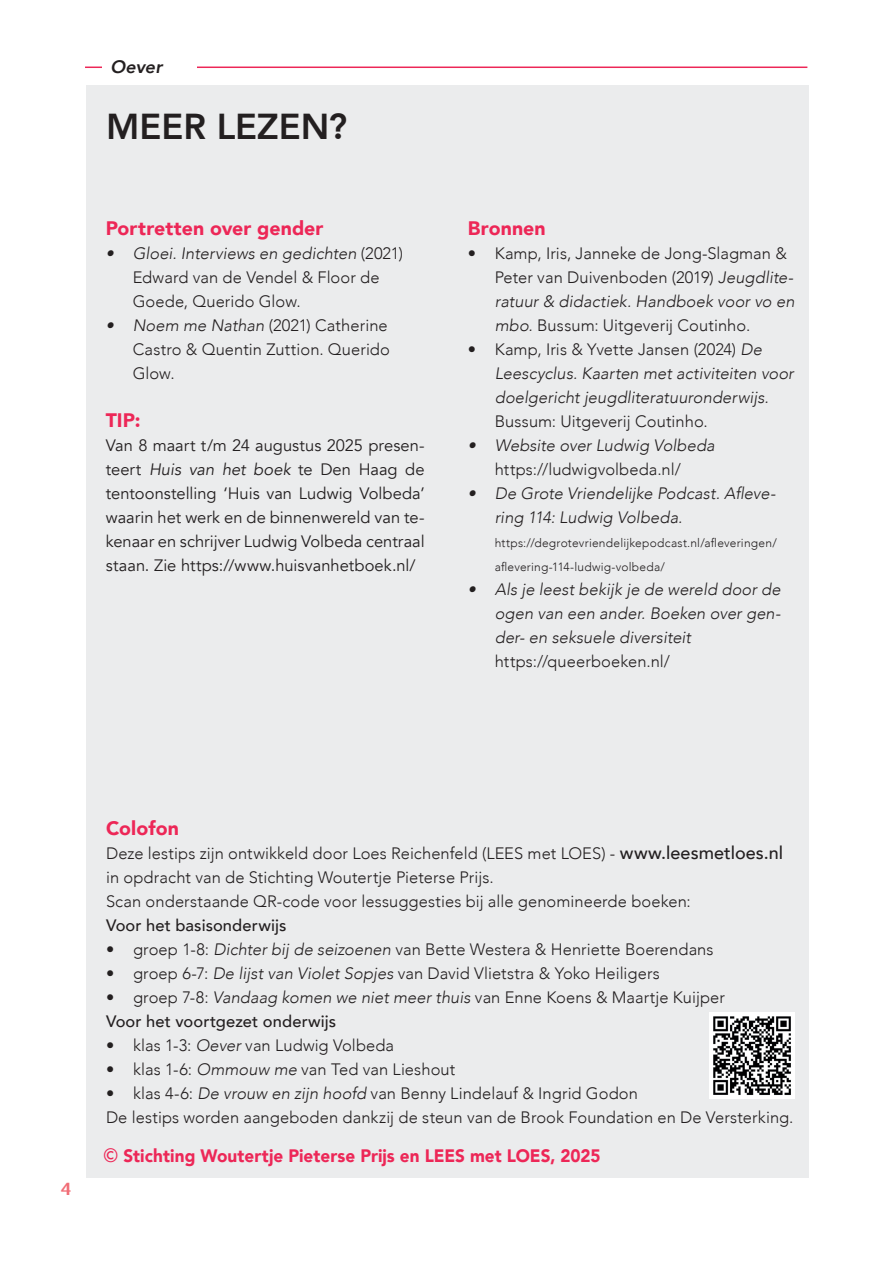
<style>
.page{position:relative;width:893px;height:1263px;background:#fff}
.page>*{position:absolute;margin:0;border:0;box-sizing:border-box;transform-origin:0 0}
.t1{font:800 36px "Avenir";letter-spacing:-.005em;color:#231f20}
.t2{font:900 19.5px "Avenir";letter-spacing:.005em;color:#ed2757}
.t3{font:900 18px "Avenir";color:#ed2757;scale:.95 1}
.t4{font:italic 800 18px "Avenir";color:#231f20}
.t5{font:300 16.5px/24px "Avenir";letter-spacing:.005em;color:#231f20}
.t6{font:italic 300 16.5px/24px "Avenir";letter-spacing:.005em;color:#231f20}
.t7{font:16.5px/24px "Avenir";color:#231f20;text-align:justify}
.t8{font:500 16.5px "Avenir";letter-spacing:.005em;color:#231f20}
.t9{font:500 condensed 16.2px "Futura";color:#f16d76;scale:1.67 1}
.t10{font:300 12px/24px "Avenir";letter-spacing:.015em;color:#231f20}
.s1{font-style:italic}
.s2{font-style:normal}
.s3{font-weight:500;font-size:18px}
.s4{font-weight:500}
.s5{font-family:"Futura";font-weight:500}
</style>
<div class="page">
<div style="left:86px;top:85px;width:722px;height:1093px;background:#ebeced"></div>
<hr style="left:85px;top:67px;width:722px;height:1px;background:#ed2757">
<div style="left:102px;top:55px;width:95px;height:28px;background:#fff"></div>
<img style="left:709px;top:1013px;width:85px;height:85px">
<p class="t4" style="left:111px;top:56px;width:53px">Oever</p>
<h1 class="t1" style="left:106px;top:98px;width:242px">MEER LEZEN?</h1>
<p class="t2" style="left:106px;top:211px;width:219px">Portretten over gender</p>
<p class="t5" style="left:133px;top:241px;width:272px;text-indent:-27px"><span class="s1">• Gloei. Interviews en gedichten</span> (2021)<br>Edward van de Vendel &amp; Floor de<br>Goede, Querido Glow.</p>
<p class="t5" style="left:133px;top:313px;width:259px;text-indent:-27px"><span class="s1">• Noem me Nathan</span> (2021) Catherine<br>Castro &amp; Quentin Zuttion. Querido<br>Glow.</p>
<p class="t2" style="left:106px;top:403px;width:36px">TIP:</p>
<p class="t7" style="left:106px;top:433px;width:320px">Van 8 maart t/m 24 augustus 2025 presen&shy;teert <span class="s1">Huis van het boek</span> te Den Haag de tentoonstelling ‘Huis van Ludwig Volbeda’ waarin het werk en de binnenwereld van te&shy;kenaar en schrijver Ludwig Volbeda centraal staan. Zie https://www.huisvanhetboek.nl/</p>
<p class="t2" style="left:468px;top:211px;width:80px">Bronnen</p>
<p class="t5" style="left:495px;top:241px;width:301px;text-indent:-27px">• Kamp, Iris, Janneke de Jong-Slagman &amp; Peter van Duivenboden (2019) <span class="s1">Jeugdlite&shy;ratuur &amp; didactiek. Handboek voor vo en mbo.</span> Bussum: Uitgeverij Coutinho.</p>
<p class="t6" style="left:495px;top:337px;width:301px;text-indent:-27px"><span class="s2">• Kamp, Iris &amp; Yvette Jansen (2024)</span> De<br>Leescyclus. Kaarten met activiteiten voor doelgericht jeugdliteratuuronderwijs.</p>
<p class="t5" style="left:495px;top:409px;width:215px">Bussum: Uitgeverij Coutinho.</p>
<p class="t6" style="left:468px;top:433px;width:249px">• Website over Ludwig Volbeda</p>
<p class="t5" style="left:495px;top:457px;width:188px">https://ludwigvolbeda.nl/</p>
<p class="t6" style="left:495px;top:481px;width:282px;text-indent:-27px">• De Grote Vriendelijke Podcast. Afleve&shy;ring 114: Ludwig Volbeda.</p>
<p class="t10" style="left:495px;top:530px;width:284px">https://degrotevriendelijkepodcast.nl/afleveringen/ aflevering-114-ludwig-volbeda/</p>
<p class="t6" style="left:495px;top:577px;width:287px;text-align:justify;text-indent:-27px">• Als je leest bekijk je de wereld door de ogen van een ander. Boeken over gen&shy;der- en seksuele diversiteit</p>
<p class="t5" style="left:495px;top:649px;width:177px">https://queerboeken.nl/</p>
<p class="t9" style="left:61px;top:1178px;width:8px">4</p>
<p class="t2" style="left:106px;top:811px;width:74px">Colofon</p>
<p class="t5" style="left:106px;top:841px;width:678px">Deze lestips zijn ontwikkeld door Loes Reichenfeld (LEES met LOES) - <span class="s3">www.leesmetloes.nl </span>in opdracht van de Stichting Woutertje Pieterse Prijs.<br>Scan onderstaande QR-code voor lessuggesties bij alle genomineerde boeken:</p>
<p class="t8" style="left:106px;top:911px;width:182px">Voor het basisonderwijs</p>
<p class="t5" style="left:106px;top:937px;width:609px">• groep 1-8: <span class="s1">Dichter bij de seizoenen</span> van Bette Westera &amp; Henriette Boerendans</p>
<p class="t5" style="left:106px;top:961px;width:555px">• groep 6-7: <span class="s1">De lijst van Violet Sopjes</span> van David Vlietstra &amp; Yoko Heiligers</p>
<p class="t5" style="left:106px;top:985px;width:620px">• groep 7-8: <span class="s1">Vandaag komen we niet meer thuis</span> van Enne Koens &amp; Maartje Kuijper<br><span class="s4">Voor het voortgezet onderwijs</span></p>
<p class="t5" style="left:106px;top:1033px;width:290px">• klas 1-3: <span class="s1">Oever</span> van Ludwig Volbeda</p>
<p class="t5" style="left:106px;top:1057px;width:351px">• klas 1-6: <span class="s1">Ommouw me</span> van Ted van Lieshout</p>
<p class="t5" style="left:106px;top:1081px;width:689px">• klas 4-6: <span class="s1">De vrouw en zijn hoofd</span> van Benny Lindelauf &amp; Ingrid Godon<br>De lestips worden aangeboden dankzij de steun van de Brook Foundation en De Versterking.</p>
<p class="t3" style="left:103px;top:1140px;width:525px"><span class="s5">©</span> Stichting Woutertje Pieterse Prijs en LEES met LOES, 2025</p>
</div>
